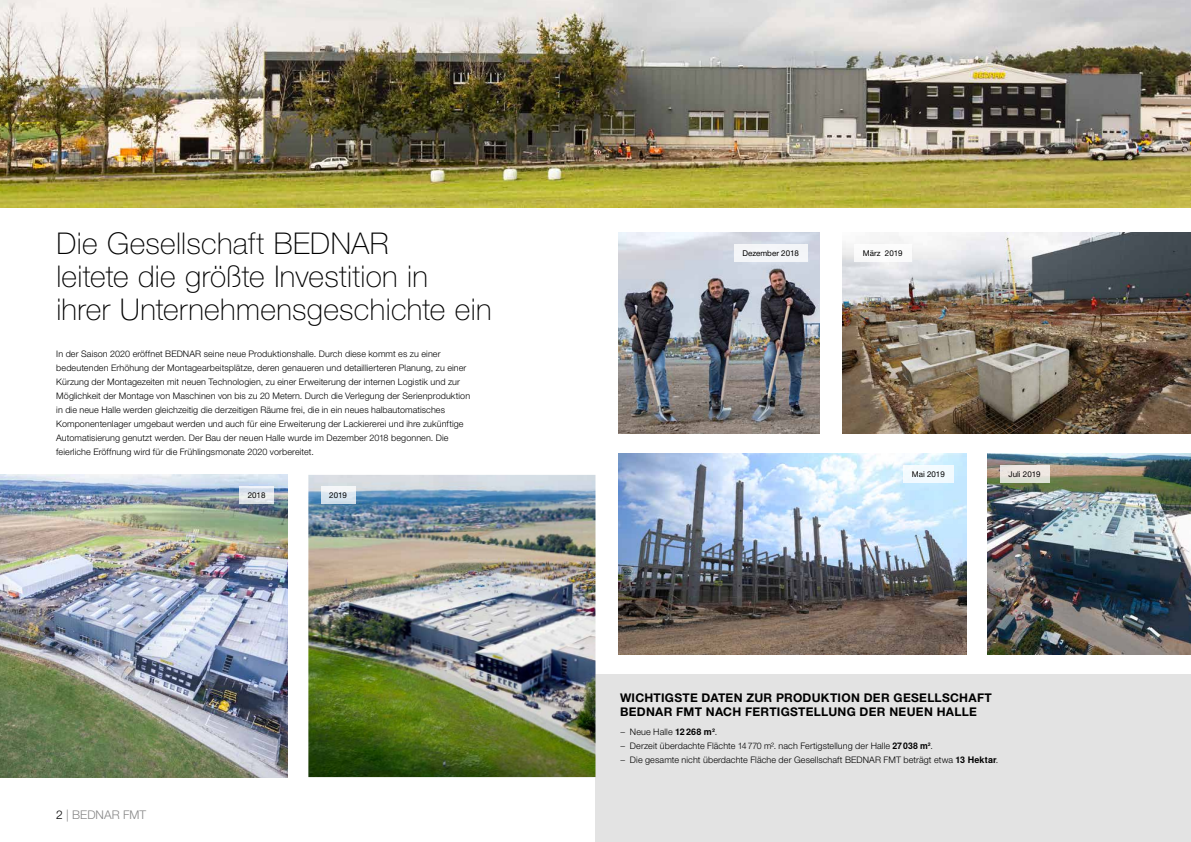
<style>
.page{position:relative;width:1191px;height:842px;background:#fff}
.page>*{position:absolute;margin:0;border:0;box-sizing:border-box;transform-origin:0 0}
.Nadpis_1{font:100 30px/33px "Helvetica Neue LT Pro";letter-spacing:.01em;color:#000}
.Nadpis{font:700 12px/14px "Helvetica Neue LT Pro";letter-spacing:.025em;color:#000}
.t1{font:300 12px "Helvetica Neue LT Pro";color:#878787}
.Reference_popis{font:300 9px/14px "Helvetica Neue LT Pro";letter-spacing:.01em;color:#000}
.Popisek_obrázku_CYR{font:8px "Helvetica Neue Cyr";color:#000}
.Popisek_obrázku{font:8px "Helvetica Neue LT Pro";color:#000}
.s1{color:#000}
.s2{font-family:"Te X Gyre Heros";font-weight:700}
</style>
<div class="page">
<img style="left:842px;top:232px;width:349px;height:202px">
<img style="left:618px;top:232px;width:201px;height:202px">
<div style="left:595px;top:675px;width:596px;height:167px;background:#e3e3e3"></div>
<img style="left:0;top:475px;width:287px;height:302px">
<img style="left:308px;top:475px;width:287px;height:302px">
<img style="left:987px;top:454px;width:204px;height:201px">
<img style="left:618px;top:454px;width:348px;height:201px">
<img style="left:0;top:0;width:1191px;height:207px">
<svg style="left:239px;top:487px;width:35px;height:17px"></svg>
<svg style="left:321px;top:487px;width:34px;height:17px"></svg>
<div style="left:854px;top:244px;width:57px;height:17px;background:#fff"></div>
<div style="left:734px;top:244px;width:73px;height:17px;background:#f3f5f8"></div>
<div style="left:903px;top:466px;width:50px;height:17px;background:#f2fafe"></div>
<div style="left:1000px;top:466px;width:49px;height:17px;background:linear-gradient(to right,#e6e3dc,#eae6de)"></div>
<p class="Nadpis_1" style="left:56px;top:227px;width:437px">Die Gesellschaft BEDNAR<br>leitete die größte Investition in<br>ihrer Unternehmensgeschichte ein</p>
<p class="Reference_popis" style="left:56px;top:347px;width:415px">In der Saison 2020 eröffnet BEDNAR seine neue Produktionshalle. Durch diese kommt es zu einer bedeutenden Erhöhung der Montagearbeitsplätze, deren genaueren und detaillierteren Planung, zu einer Kürzung der Montagezeiten mit neuen Technologien, zu einer Erweiterung der internen Logistik und zur Möglichkeit der Montage von Maschinen von bis zu 20 Metern. Durch die Verlegung der Serienproduktion in die neue Halle werden gleichzeitig die derzeitigen Räume frei, die in ein neues halbautomatisches Komponentenlager umgebaut werden und auch für eine Erweiterung der Lackiererei und ihre zukünftige Automatisierung genutzt werden. Der Bau der neuen Halle wurde im Dezember 2018 begonnen. Die feierliche Eröffnung wird für die Frühlingsmonate 2020 vorbereitet.</p>
<p class="Popisek_obrázku" style="left:248px;top:491px;width:19px">2018</p>
<p class="Popisek_obrázku" style="left:329px;top:491px;width:19px">2019</p>
<h2 class="t1" style="left:56px;top:807px;width:91px"><span class="s1">2</span> | BEDNAR FMT</h2>
<p class="Popisek_obrázku_CYR" style="left:742px;top:249px;width:58px">Dezember 2018</p>
<p class="Popisek_obrázku" style="left:862px;top:248px;width:42px">März 2019</p>
<p class="Popisek_obrázku_CYR" style="left:911px;top:470px;width:35px">Mai 2019</p>
<p class="Popisek_obrázku_CYR" style="left:1008px;top:470px;width:34px">Juli 2019</p>
<p class="Nadpis" style="left:620px;top:690px;width:373px">WICHTIGSTE DATEN ZUR PRODUKTION DER GESELLSCHAFT<br>BEDNAR FMT NACH FERTIGSTELLUNG DER NEUEN HALLE</p>
<p class="Reference_popis" style="left:620px;top:725px;width:99px">− Neue Halle <span class="s2">12268 m²</span>.</p>
<p class="Reference_popis" style="left:620px;top:739px;width:314px">− Derzeit überdachte Flächte 14770 m². nach Fertigstellung der Halle <span class="s2">27038 m²</span>.</p>
<p class="Reference_popis" style="left:620px;top:753px;width:380px">− Die gesamte nicht überdachte Fläche der Gesellschaft BEDNAR FMT beträgt etwa <span class="s2">13 Hektar</span>.</p>
</div>
